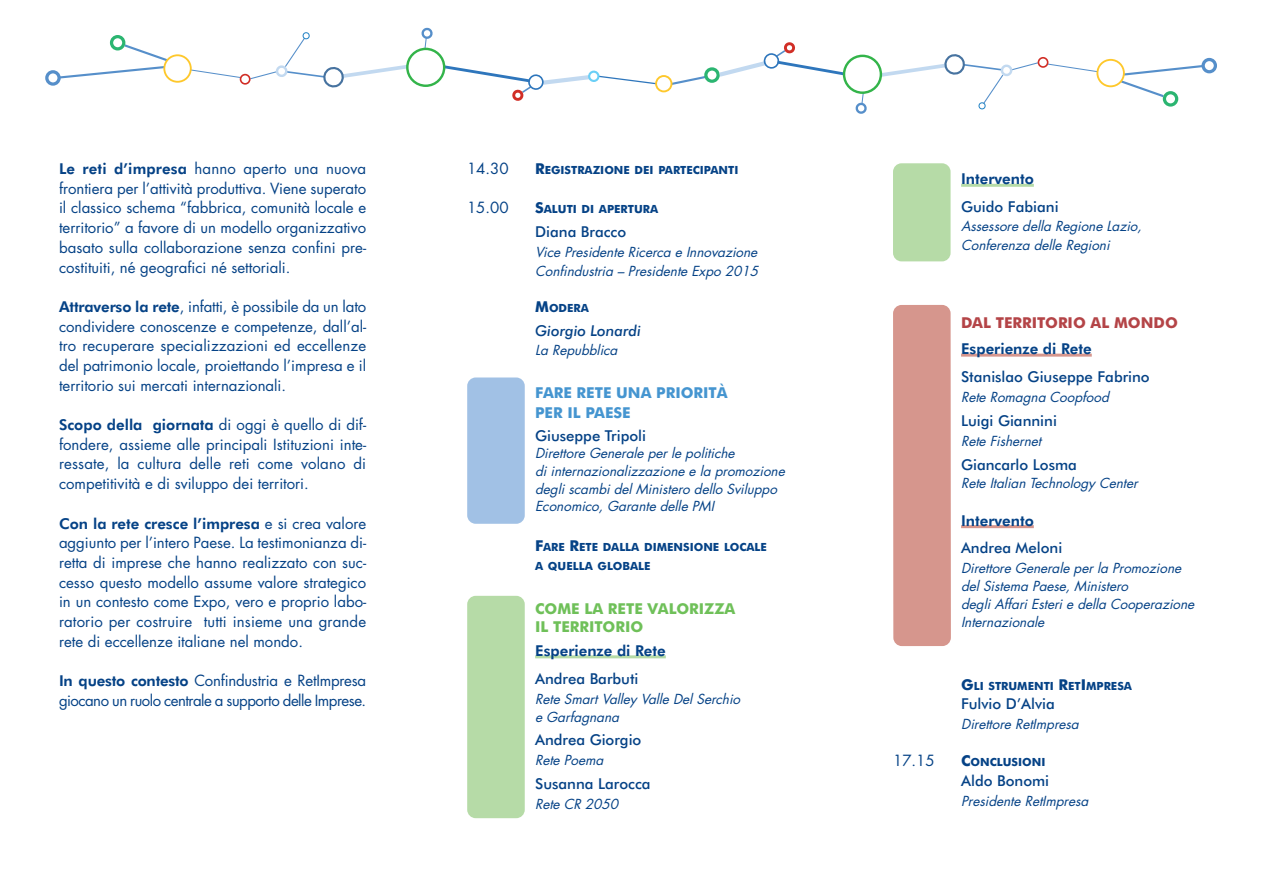
<style>
.page{position:relative;width:1263px;height:893px;background:#fff}
.page>*{position:absolute;margin:0;border:0;box-sizing:border-box;transform-origin:0 0}
.t1{font:15px/19.6px "Futura";color:#054286;text-align:justify}
.t2{font:500 15px "Futura BT";color:#054286}
.t3{font:800 15px "Futura BT";color:#054286}
.t4{font:15px/19.6px "Futura";letter-spacing:-.035em;color:#054286}
.t5{font:700 15px/18.6px "Futura BT";color:#6fc059}
.t6{font:700 15px/19.6px "Futura BT";color:#4595d0}
.t7{font:700 15px "Futura BT";color:#b44447}
.t8{font:italic 500 15px "Futura BT";color:#054286}
.t9{font:italic 13.5px/18.5px "Futura";color:#054286}
.t10{font:700 11.25px/18.6px "Futura BT";color:#054286}
.s1{font-family:"Futura BT";font-weight:800}
.s2{font-family:"Futura";font-weight:400}
.s3{font-size:15px}
</style>
<div class="page">
<div style="left:467px;top:377px;width:58px;height:147px;background:#a1c1e5;border-radius:9px"></div>
<div style="left:467px;top:596px;width:58px;height:222px;background:#b6dba7;border-radius:9px"></div>
<svg style="left:422px;top:27px;width:12px;height:23px"></svg>
<div style="left:110px;top:35px;width:15px;height:15px;border:3px solid #2bb571;border-radius:50%"></div>
<svg style="left:191px;top:69px;width:51px;height:10px"></svg>
<svg style="left:249px;top:32px;width:162px;height:56px"></svg>
<div style="left:655px;top:75px;width:17px;height:17px;border:2px solid #fec82c;border-radius:50%"></div>
<div style="left:240px;top:74px;width:11px;height:11px;border:2px solid #d12e26;border-radius:50%"></div>
<svg style="left:56px;top:43px;width:114px;height:37px"></svg>
<svg style="left:440px;top:64px;width:218px;height:37px"></svg>
<div style="left:163px;top:54px;width:29px;height:29px;border:2px solid #fec82c;border-radius:50%"></div>
<div style="left:406px;top:48px;width:39px;height:39px;border:2px solid #33b44a;border-radius:50%"></div>
<div style="left:45px;top:70px;width:16px;height:16px;border:3px solid #568fca;border-radius:50%"></div>
<svg style="left:854px;top:92px;width:12px;height:22px"></svg>
<div style="left:1163px;top:91px;width:15px;height:16px;border:3px solid #2bb571;border-radius:50%"></div>
<svg style="left:1046px;top:63px;width:50px;height:9px"></svg>
<svg style="left:877px;top:54px;width:162px;height:56px"></svg>
<div style="left:1038px;top:57px;width:10px;height:11px;border:2px solid #d12e26;border-radius:50%"></div>
<svg style="left:1119px;top:64px;width:82px;height:35px"></svg>
<svg style="left:669px;top:42px;width:178px;height:45px"></svg>
<div style="left:1096px;top:59px;width:29px;height:28px;border:2px solid #fec82c;border-radius:50%"></div>
<div style="left:843px;top:55px;width:39px;height:39px;border:2px solid #33b44a;border-radius:50%"></div>
<div style="left:1201px;top:58px;width:16px;height:15px;border:3px solid #568fca;border-radius:50%"></div>
<hr style="left:535px;top:655px;width:131px;height:3px;background:#b6dba7">
<hr style="left:961px;top:354px;width:131px;height:3px;background:#d6968d">
<hr style="left:961px;top:525px;width:73px;height:3px;background:#d6968d">
<hr style="left:961px;top:184px;width:73px;height:3px;background:#b6dba7">
<div style="left:893px;top:163px;width:57px;height:98px;background:#b6dba7;border-radius:9px"></div>
<div style="left:893px;top:305px;width:58px;height:341px;background:#d6968d;border-radius:9px"></div>
<p class="t1" style="left:59px;top:160px;width:309px"><span class="s1">Le reti d’impresa</span> hanno aperto una nuova frontiera per l’attività produttiva. Viene superato il classico schema “fabbrica, comunità locale e territorio” a favore di un modello organizzativo basato sulla collaborazione senza confini pre&shy;costituiti, né geografici né settoriali.</p>
<p class="t1" style="left:59px;top:298px;width:309px"><span class="s1">Attraverso la rete</span>, infatti, è possibile da un lato condividere conoscenze e competenze, dall’al&shy;tro recuperare specializzazioni ed eccellenze del patrimonio locale, proiettando l’impresa e il territorio sui mercati internazionali.</p>
<p class="t1" style="left:59px;top:416px;width:309px"><span class="s1">Scopo della giornata</span> di oggi è quello di dif&shy;fondere, assieme alle principali Istituzioni inte&shy;ressate, la cultura delle reti come volano di competitività e di sviluppo dei territori.</p>
<p class="t3" style="left:59px;top:517px;width:309px">Con la rete cresce l’impresa <span class="s2">e si crea valore</span></p>
<p class="t1" style="left:59px;top:534px;width:309px">aggiunto per l’intero Paese. La testimonianza di&shy;retta di imprese che hanno realizzato con suc&shy;cesso questo modello assume valore strategico in un contesto come Expo, vero e proprio labo&shy;ratorio per costruire tutti insieme una grande rete di eccellenze italiane nel mondo.</p>
<p class="t4" style="left:59px;top:672px;width:309px"><span class="s1">In questo contesto</span> Confindustria e RetImpresa giocano un ruolo centrale a supporto delle Imprese.</p>
<p class="t1" style="left:467px;top:160px;width:43px">14.30</p>
<p class="t10" style="left:535px;top:162px;width:205px"><span class="s3">R</span>EGISTRAZIONE DEI PARTECIPANTI</p>
<p class="t1" style="left:467px;top:199px;width:43px">15.00</p>
<p class="t10" style="left:535px;top:201px;width:124px"><span class="s3">S</span>ALUTI DI APERTURA</p>
<p class="t2" style="left:535px;top:226px;width:93px">Diana Bracco</p>
<p class="t9" style="left:535px;top:244px;width:228px">Vice Presidente Ricerca e Innovazione<br>Confindustria – Presidente Expo 2015</p>
<p class="t10" style="left:535px;top:300px;width:55px"><span class="s3">M</span>ODERA</p>
<p class="t8" style="left:535px;top:324px;width:107px">Giorgio Lonardi</p>
<p class="t9" style="left:535px;top:342px;width:87px">La Repubblica</p>
<p class="t6" style="left:535px;top:384px;width:194px">FARE RETE UNA PRIORITÀ<br>PER IL PAESE</p>
<p class="t2" style="left:535px;top:429px;width:112px">Giuseppe Tripoli</p>
<p class="t9" style="left:535px;top:446px;width:254px;line-height:17.7px">Direttore Generale per le politiche<br>di internazionalizzazione e la promozione degli scambi del Ministero dello Sviluppo Economico, Garante delle PMI</p>
<p class="t10" style="left:535px;top:539px;width:233px"><span class="s3">F</span>ARE <span class="s3">R</span>ETE DALLA DIMENSIONE LOCALE<br>A QUELLA GLOBALE</p>
<p class="t5" style="left:535px;top:600px;width:202px">COME LA RETE VALORIZZA<br>IL TERRITORIO</p>
<p class="t3" style="left:535px;top:644px;width:132px">Esperienze di Rete</p>
<p class="t2" style="left:535px;top:672px;width:105px">Andrea Barbuti</p>
<p class="t9" style="left:535px;top:691px;width:210px">Rete Smart Valley Valle Del Serchio e Garfagnana</p>
<p class="t2" style="left:535px;top:734px;width:108px">Andrea Giorgio</p>
<p class="t9" style="left:535px;top:752px;width:73px">Rete Poema</p>
<p class="t2" style="left:535px;top:777px;width:117px">Susanna Larocca</p>
<p class="t9" style="left:535px;top:796px;width:88px">Rete CR 2050</p>
<p class="t3" style="left:961px;top:173px;width:74px">Intervento</p>
<p class="t2" style="left:961px;top:200px;width:99px">Guido Fabiani</p>
<p class="t9" style="left:961px;top:218px;width:185px">Assessore della Regione Lazio,<br>Conferenza delle Regioni</p>
<p class="t7" style="left:961px;top:316px;width:218px">DAL TERRITORIO AL MONDO</p>
<p class="t3" style="left:961px;top:343px;width:132px">Esperienze di Rete</p>
<p class="t2" style="left:961px;top:371px;width:190px">Stanislao Giuseppe Fabrino</p>
<p class="t9" style="left:961px;top:389px;width:152px">Rete Romagna Coopfood</p>
<p class="t2" style="left:961px;top:414px;width:97px">Luigi Giannini</p>
<p class="t9" style="left:961px;top:433px;width:85px">Rete Fishernet</p>
<p class="t2" style="left:961px;top:458px;width:117px">Giancarlo Losma</p>
<p class="t9" style="left:961px;top:475px;width:181px">Rete Italian Technology Center</p>
<p class="t3" style="left:961px;top:514px;width:74px">Intervento</p>
<p class="t2" style="left:961px;top:541px;width:103px">Andrea Meloni</p>
<p class="t9" style="left:961px;top:560px;width:238px;line-height:18px">Direttore Generale per la Promozione del Sistema Paese, Ministero<br>degli Affari Esteri e della Cooperazione<br>Internazionale</p>
<p class="t10" style="left:961px;top:677px;width:172px"><span class="s3">G</span>LI STRUMENTI <span class="s3">R</span>ET<span class="s3">I</span>MPRESA</p>
<p class="t2" style="left:961px;top:698px;width:95px">Fulvio D’Alvia</p>
<p class="t9" style="left:961px;top:716px;width:122px">Direttore RetImpresa</p>
<p class="t1" style="left:893px;top:752px;width:43px">17.15</p>
<p class="t10" style="left:961px;top:754px;width:86px"><span class="s3">C</span>ONCLUSIONI</p>
<p class="t2" style="left:961px;top:774px;width:90px">Aldo Bonomi</p>
<p class="t9" style="left:961px;top:793px;width:132px">Presidente RetImpresa</p>
</div>
